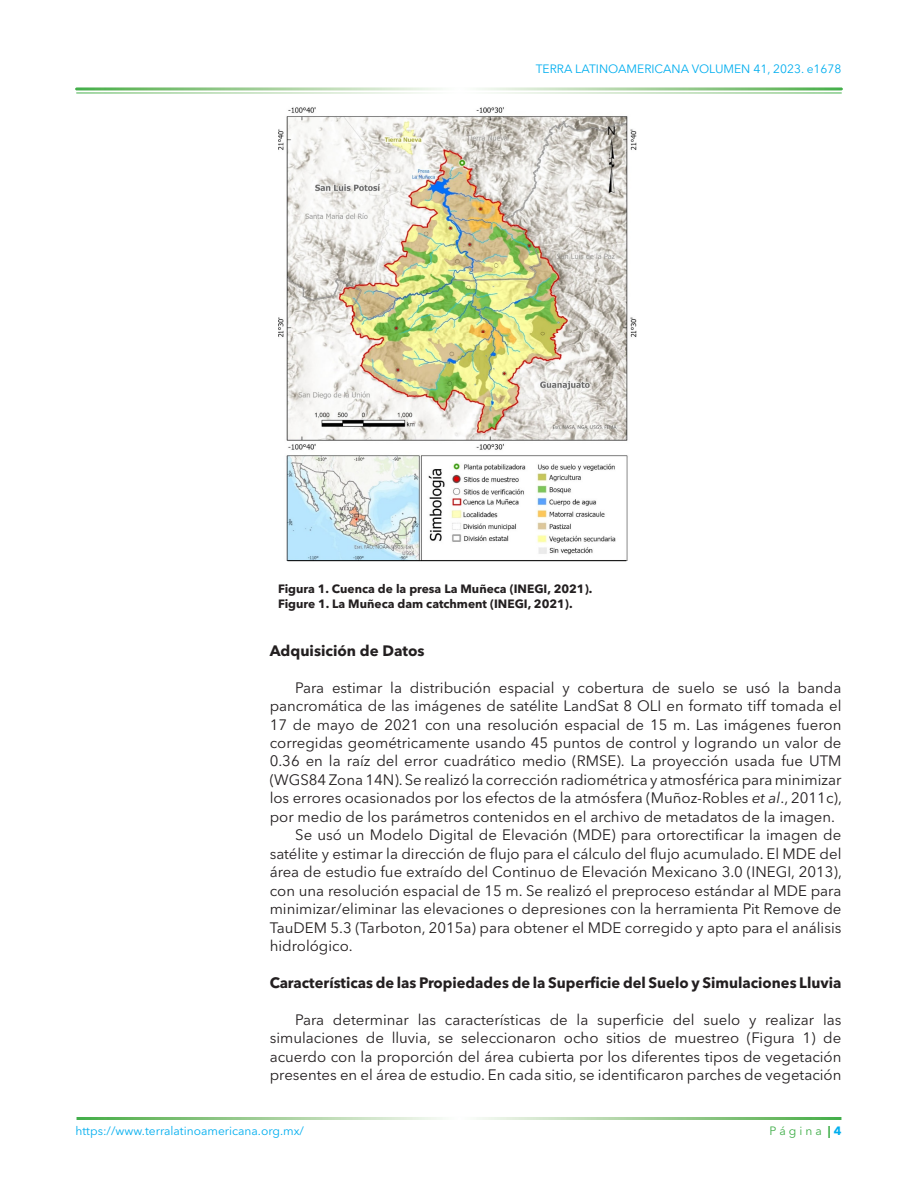
<style>
.page{position:relative;width:918px;height:1188px;background:#fff}
.page>*{position:absolute;margin:0;border:0;box-sizing:border-box;transform-origin:0 0}
._5_-CONTENIDO{font:15px/18.5px "Avenir Next LT Pro";color:#231f20;text-align:justify}
._5_-CONTENIDO-2{font:700 15px "Avenir Next LT Pro";color:#231f20}
._13_-TITULO_FIGURA{font:700 12px "Avenir Next LT Pro";color:#231f20}
.t1{font:12px "Avenir Next LT Pro";color:#00aeef}
.t2{font:12px "Avenir Next LT Pro";color:#40ae49}
.s1{font-style:italic}
.s2{font-weight:700}
.s3{font-weight:700;color:#00aeef}
</style>
<div class="page">
<img style="left:278px;top:107px;width:359px;height:454px">
<hr style="left:287px;top:560px;width:339px;height:1px;background:#000">
<p class="t1" style="left:536px;top:62px;width:307px">TERRA LATINOAMERICANA VOLUMEN 41, 2023. e1678</p>
<p class="_13_-TITULO_FIGURA" style="left:278px;top:582px;width:316px">Figura 1. Cuenca de la presa La Muñeca (INEGI, 2021).</p>
<p class="_13_-TITULO_FIGURA" style="left:278px;top:596px;width:296px">Figure 1. La Muñeca dam catchment (INEGI, 2021).</p>
<p class="_5_-CONTENIDO-2" style="left:270px;top:641px;width:156px">Adquisición de Datos</p>
<p class="_5_-CONTENIDO" style="left:270px;top:678px;width:574px;text-indent:26px">Para estimar la distribución espacial y cobertura de suelo se usó la banda pancromática de las imágenes de satélite LandSat 8 OLI en formato tiff tomada el 17 de mayo de 2021 con una resolución espacial de 15 m. Las imágenes fueron corregidas geométricamente usando 45 puntos de control y logrando un valor de 0.36 en la raíz del error cuadrático medio (RMSE). La proyección usada fue UTM (WGS84 Zona 14N). Se realizó la corrección radiométrica y atmosférica para minimizar los errores ocasionados por los efectos de la atmósfera (Muñoz-Robles <span class="s1">et al</span>., 2011c), por medio de los parámetros contenidos en el archivo de metadatos de la imagen.</p>
<p class="_5_-CONTENIDO" style="left:270px;top:826px;width:574px;text-indent:26px">Se usó un Modelo Digital de Elevación (MDE) para ortorectificar la imagen de satélite y estimar la dirección de flujo para el cálculo del flujo acumulado. El MDE del área de estudio fue extraído del Continuo de Elevación Mexicano 3.0 (INEGI, 2013), con una resolución espacial de 15 m. Se realizó el preproceso estándar al MDE para minimizar/eliminar las elevaciones o depresiones con la herramienta Pit Remove de TauDEM 5.3 (Tarboton, 2015a) para obtener el MDE corregido y apto para el análisis hidrológico.</p>
<p class="_5_-CONTENIDO-2" style="left:270px;top:973px;width:573px">Características de las Propiedades de la Superficie del Suelo y Simulaciones Lluvia</p>
<p class="_5_-CONTENIDO" style="left:270px;top:1010px;width:573px;text-indent:26px">Para determinar las características de la superficie del suelo y realizar las simulaciones de lluvia, se seleccionaron ocho sitios de muestreo (Figura 1) de acuerdo con la proporción del área cubierta por los diferentes tipos de vegetación presentes en el área de estudio. En cada sitio, se identificaron parches de vegetación</p>
<p class="t1" style="left:76px;top:1124px;width:230px">https://www.terralatinoamericana.org.mx/</p>
<p class="t2" style="left:769px;top:1124px;width:73px">P á g i n a <span class="s2">|</span> <span class="s3">4</span></p>
</div>
